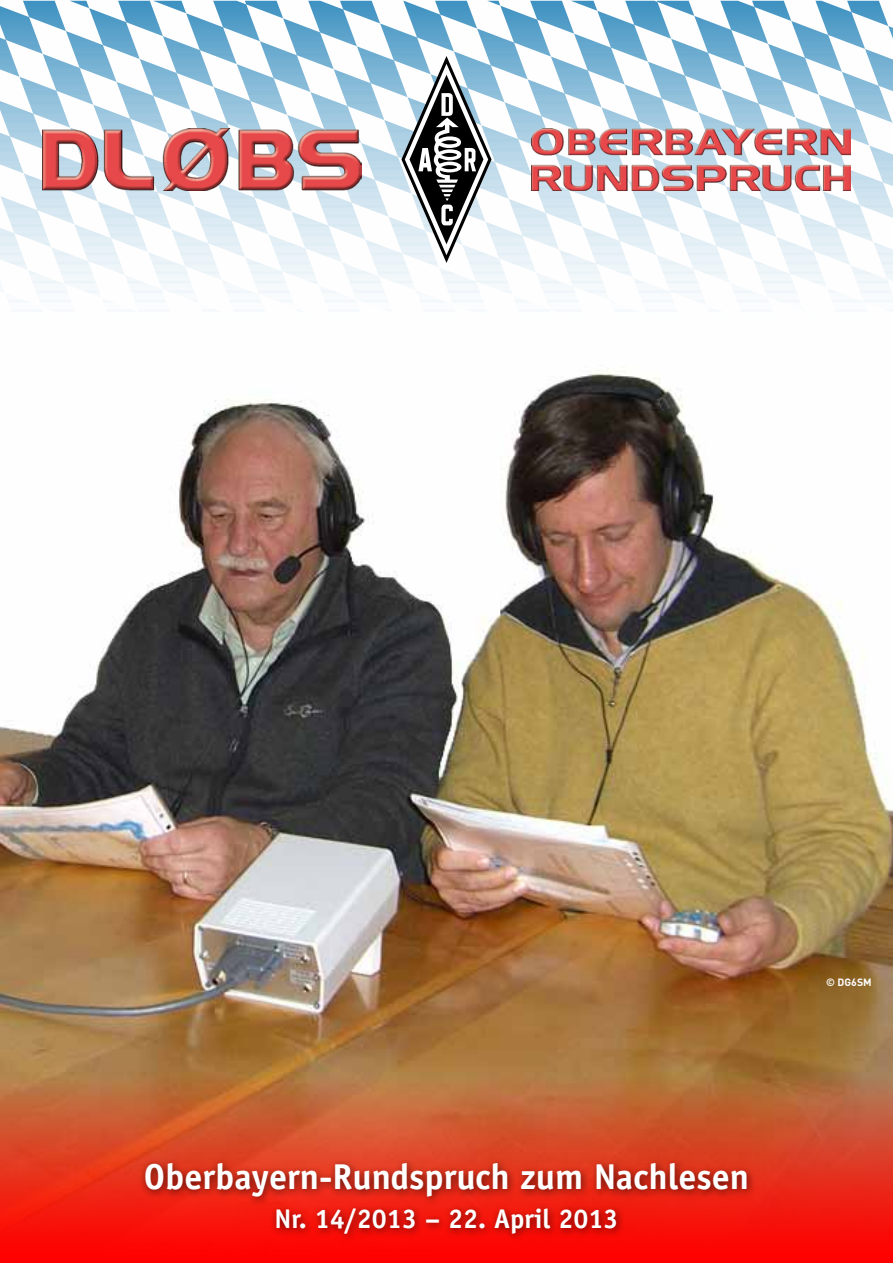
<style>
.page{position:relative;width:893px;height:1263px;background:#fff}
.page>*{position:absolute;margin:0;border:0;box-sizing:border-box;transform-origin:0 0}
.t1{font:700 36px "Officina Sans LT";color:#fff}
.t2{font:700 27px "Officina Sans LT";color:#fff}
.t3{font:700 10.5px "DIN";color:#fff}
</style>
<div class="page">
<img style="left:0;top:370px;width:893px;height:701px">
<svg style="left:0;top:1px;width:893px;height:301px"></svg>
<img style="left:43px;top:129px;width:318px;height:61px">
<img style="left:531px;top:129px;width:319px;height:61px">
<svg style="left:0;top:1071px;width:893px;height:192px;background:#d54626"></svg>
<div style="left:139px;top:1157px;width:617px;height:86px;background:#000;opacity:.6"></div>
<p class="t1" style="left:144px;top:1154px;width:607px">Oberbayern-Rundspruch zum Nachlesen</p>
<p class="t2" style="left:274px;top:1202px;width:346px">Nr. 14/2013 – 22. April 2013</p>
<p class="t3" style="left:826px;top:975px;width:47px">© DG6SM</p>
</div>
